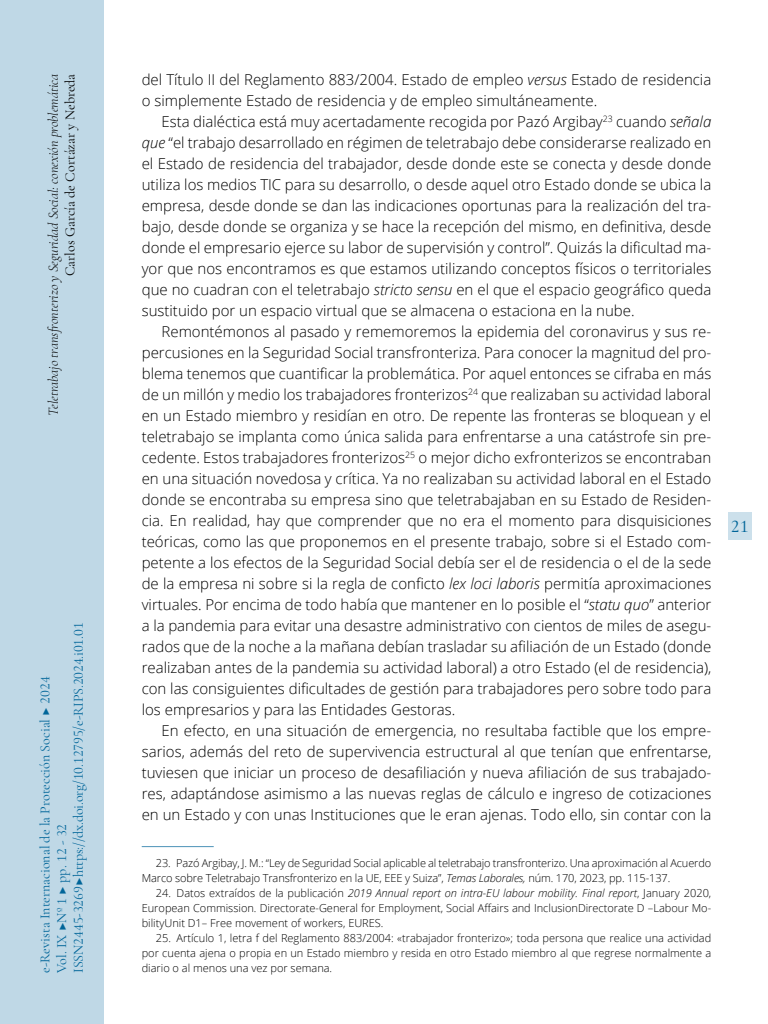
<style>
.page{position:relative;width:768px;height:1024px;background:#fff}
.page>*{position:absolute;margin:0;border:0;box-sizing:border-box;transform-origin:0 0}
.t1{font:500 18px "Cormorant Garamond";color:#006599}
.t2{font:300 15px/21px "Open Sans";color:#000;text-align:justify}
.t3{font:14px/16.8px "Cormorant Garamond";color:#006599}
.t4{font:italic 300 14px "Cormorant Garamond";color:#000}
.t5{font:14px "Cormorant Garamond";color:#000}
.t6{font:300 11px/15px "Open Sans";color:#000}
.s1{font-style:italic}
</style>
<div class="page">
<hr style="left:142px;top:846px;width:72px;height:1px;background:#4d93b8">
<div style="left:0;top:0;width:103px;height:1024px;background:#bfd8e6"></div>
<div style="left:728px;top:512px;width:23px;height:28px;background:#cce0eb"></div>
<p class="t4" style="left:45px;top:416px;width:344px;rotate:-90deg">Teletrabajo transfronterizo y Seguridad Social: conexión problemática</p>
<p class="t5" style="left:62px;top:276px;width:204px;rotate:-90deg">Carlos García de Cortázar y Nebreda</p>
<p class="t3" style="left:36px;top:973px;width:352px;rotate:-90deg">e-Revista Internacional de la Protección Social ▶ 2024<br>Vol. IX ▶Nº 1 ▶ pp. 12 - 32<br>ISSN 2445-3269 ▶ https://dx.doi.org/10.12795/e-RIPS.2024.i01.01</p>
<p class="t2" style="left:142px;top:69px;width:571px">del Título II del Reglamento 883/2004. Estado de empleo <span class="s1">versus</span> Estado de residencia o simplemente Estado de residencia y de empleo simultáneamente.</p>
<p class="t2" style="left:142px;top:111px;width:571px;text-indent:20px">Esta dialéctica está muy acertadamente recogida por Pazó Argibay<sup>23</sup> cuando <span class="s1">señala que</span> “el trabajo desarrollado en régimen de teletrabajo debe considerarse realizado en el Estado de residencia del trabajador, desde donde este se conecta y desde donde utiliza los medios TIC para su desarrollo, o desde aquel otro Estado donde se ubica la empresa, desde donde se dan las indicaciones oportunas para la realización del tra&shy;bajo, desde donde se organiza y se hace la recepción del mismo, en definitiva, desde donde el empresario ejerce su labor de supervisión y control”. Quizás la dificultad ma&shy;yor que nos encontramos es que estamos utilizando conceptos físicos o territoriales que no cuadran con el teletrabajo <span class="s1">stricto sensu</span> en el que el espacio geográfico queda sustituido por un espacio virtual que se almacena o estaciona en la nube.</p>
<p class="t2" style="left:142px;top:321px;width:571px;text-indent:20px">Remontémonos al pasado y rememoremos la epidemia del coronavirus y sus re&shy;percusiones en la Seguridad Social transfronteriza. Para conocer la magnitud del pro&shy;blema tenemos que cuantificar la problemática. Por aquel entonces se cifraba en más de un millón y medio los trabajadores fronterizos<sup>24</sup> que realizaban su actividad laboral en un Estado miembro y residían en otro. De repente las fronteras se bloquean y el teletrabajo se implanta como única salida para enfrentarse a una catástrofe sin pre&shy;cedente. Estos trabajadores fronterizos<sup>25</sup> o mejor dicho exfronterizos se encontraban en una situación novedosa y crítica. Ya no realizaban su actividad laboral en el Estado donde se encontraba su empresa sino que teletrabajaban en su Estado de Residen&shy;cia. En realidad, hay que comprender que no era el momento para disquisiciones teóricas, como las que proponemos en el presente trabajo, sobre si el Estado com&shy;petente a los efectos de la Seguridad Social debía ser el de residencia o el de la sede de la empresa ni sobre si la regla de conficto <span class="s1">lex loci laboris</span> permitía aproximaciones virtuales. Por encima de todo había que mantener en lo posible el “<span class="s1">statu quo</span>” anterior a la pandemia para evitar una desastre administrativo con cientos de miles de asegu&shy;rados que de la noche a la mañana debían trasladar su afiliación de un Estado (donde realizaban antes de la pandemia su actividad laboral) a otro Estado (el de residencia), con las consiguientes dificultades de gestión para trabajadores pero sobre todo para los empresarios y para las Entidades Gestoras.</p>
<p class="t2" style="left:142px;top:720px;width:571px;text-indent:20px">En efecto, en una situación de emergencia, no resultaba factible que los empre&shy;sarios, además del reto de supervivencia estructural al que tenían que enfrentarse, tuviesen que iniciar un proceso de desafiliación y nueva afiliación de sus trabajado&shy;res, adaptándose asimismo a las nuevas reglas de cálculo e ingreso de cotizaciones en un Estado y con unas Instituciones que le eran ajenas. Todo ello, sin contar con la</p>
<p class="t6" style="left:142px;top:855px;width:571px;text-indent:14px">23. Pazó Argibay, J. M.: “Ley de Seguridad Social aplicable al teletrabajo transfronterizo. Una aproximación al Acuerdo<br>Marco sobre Teletrabajo Transfronterizo en la UE, EEE y Suiza”, <span class="s1">Temas Laborales,</span> núm. 170, 2023, pp. 115-137.</p>
<p class="t6" style="left:142px;top:886px;width:571px;text-align:justify;text-indent:14px">24. Datos extraídos de la publicación <span class="s1">2019 Annual report on intra-EU labour mobility. Final report</span>, January 2020, European Commission. Directorate-General for Employment, Social Affairs and InclusionDirectorate D –Labour Mo&shy;bilityUnit D1– Free movement of workers, EURES.</p>
<p class="t6" style="left:142px;top:931px;width:571px;text-align:right">25. Artículo 1, letra f del Reglamento 883/2004: «trabajador fronterizo»; toda persona que realice una actividad por cuenta ajena o propia en un Estado miembro y resida en otro Estado miembro al que regrese normalmente a</p>
<p class="t6" style="left:142px;top:961px;width:192px">diario o al menos una vez por semana.</p>
<p class="t1" style="left:731px;top:515px;width:19px">21</p>
</div>
